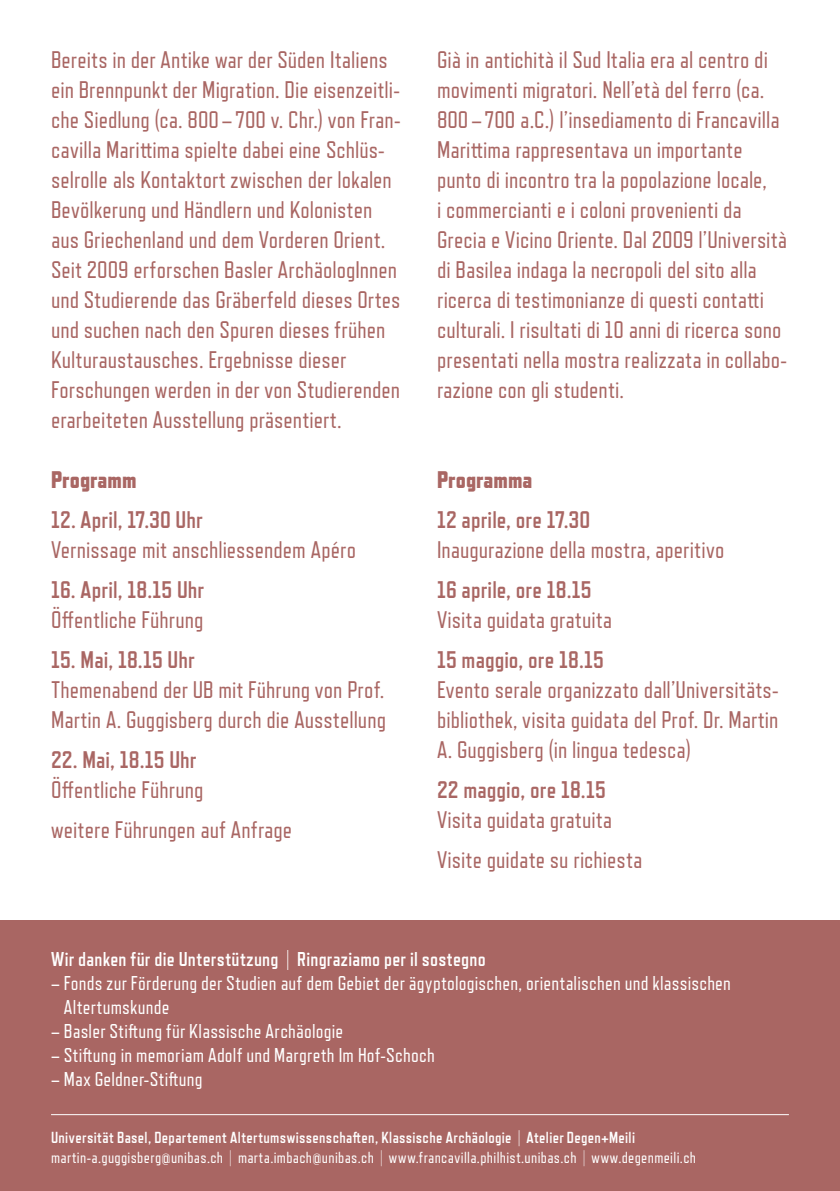
<style>
.page{position:relative;width:840px;height:1191px;background:#fff}
.page>*{position:absolute;margin:0;border:0;box-sizing:border-box;transform-origin:0 0}
.t1{font:24px/30px "Refrigerator Deluxe";color:#a96663}
.t2{font:700 24px "Refrigerator Deluxe";letter-spacing:.005em;color:#a96663}
.t3{font:800 24px "Refrigerator Deluxe";color:#a96663}
.t4{font:20px/24px "Refrigerator Deluxe";letter-spacing:.01em;color:#fff}
.t5{font:700 20px "Refrigerator Deluxe";letter-spacing:.01em;color:#fff}
.t6{font:16px "Refrigerator Deluxe";letter-spacing:.02em;color:#fff}
.t7{font:700 16px "Refrigerator Deluxe";letter-spacing:.02em;color:#fff}
</style>
<div class="page">
<div style="left:0;top:920px;width:839px;height:271px;background:#a96663"></div>
<hr style="left:51px;top:1114px;width:737px;height:1px;background:#fff">
<p class="t1" style="left:51px;top:44px;width:351px">Bereits in der Antike war der Süden Italiens ein Brennpunkt der Migration. Die eisenzeitli&shy;che Siedlung (ca. 800 – 700 v. Chr.) von Fran&shy;cavilla Marittima spielte dabei eine Schlüs&shy;selrolle als Kontaktort zwischen der lokalen Bevölkerung und Händlern und Kolonisten aus Griechenland und dem Vorderen Orient.<br>Seit 2009 erforschen Basler ArchäologInnen und Studierende das Gräberfeld dieses Ortes und suchen nach den Spuren dieses frühen Kulturaustausches. Ergebnisse dieser Forschungen werden in der von Studierenden erarbeiteten Ausstellung präsentiert.</p>
<p class="t3" style="left:51px;top:465px;width:87px">Programm</p>
<p class="t2" style="left:51px;top:505px;width:153px">12. April, 17.30 Uhr</p>
<p class="t1" style="left:51px;top:534px;width:306px">Vernissage mit anschliessendem Apéro</p>
<p class="t2" style="left:51px;top:575px;width:154px">16. April, 18.15 Uhr</p>
<p class="t1" style="left:51px;top:604px;width:154px">Öffentliche Führung</p>
<p class="t2" style="left:51px;top:645px;width:145px">15. Mai, 18.15 Uhr</p>
<p class="t1" style="left:51px;top:674px;width:336px">Themenabend der UB mit Führung von Prof.<br>Martin A. Guggisberg durch die Ausstellung</p>
<p class="t2" style="left:51px;top:745px;width:147px">22. Mai, 18.15 Uhr</p>
<p class="t1" style="left:51px;top:769px;width:242px;line-height:40px">Öffentliche Führung<br>weitere Führungen auf Anfrage</p>
<p class="t1" style="left:437px;top:44px;width:351px">Già in antichità il Sud Italia era al centro di movimenti migratori. Nell’età del ferro (ca.<br>800 – 700 a.C.) l’insediamento di Francavilla Marittima rappresentava un importante punto di incontro tra la popolazione locale,<br>i commercianti e i coloni provenienti da Grecia e Vicino Oriente. Dal 2009 l’Università di Basilea indaga la necropoli del sito alla ricerca di testimonianze di questi contatti culturali. I risultati di 10 anni di ricerca sono presentati nella mostra realizzata in collabo&shy;razione con gli studenti.</p>
<p class="t3" style="left:437px;top:465px;width:97px">Programma</p>
<p class="t2" style="left:437px;top:505px;width:155px">12 aprile, ore 17.30</p>
<p class="t1" style="left:437px;top:534px;width:289px">Inaugurazione della mostra, aperitivo</p>
<p class="t2" style="left:437px;top:575px;width:156px">16 aprile, ore 18.15</p>
<p class="t1" style="left:437px;top:604px;width:177px">Visita guidata gratuita</p>
<p class="t2" style="left:437px;top:645px;width:168px">15 maggio, ore 18.15</p>
<p class="t1" style="left:437px;top:674px;width:343px;text-align:justify">Evento serale organizzato dall’Universitäts&shy;bibliothek, visita guidata del Prof. Dr. Martin A. Guggisberg (in lingua tedesca)</p>
<p class="t2" style="left:437px;top:775px;width:170px">22 maggio, ore 18.15</p>
<p class="t1" style="left:437px;top:799px;width:207px;line-height:40px">Visita guidata gratuita<br>Visite guidate su richiesta</p>
<p class="t5" style="left:51px;top:947px;width:436px">Wir danken für die Unterstützung | Ringraziamo per il sostegno</p>
<p class="t4" style="left:64px;top:971px;width:668px;text-indent:-13px">– Fonds zur Förderung der Studien auf dem Gebiet der ägyptologischen, orientalischen und klassischen<br>Altertumskunde</p>
<p class="t4" style="left:51px;top:1019px;width:293px">– Basler Stiftung für Klassische Archäologie</p>
<p class="t4" style="left:51px;top:1043px;width:385px">– Stiftung in memoriam Adolf und Margreth Im Hof-Schoch</p>
<p class="t4" style="left:51px;top:1067px;width:153px">– Max Geldner-Stiftung</p>
<p class="t7" style="left:51px;top:1127px;width:585px">Universität Basel, Departement Altertumswissenschaften, Klassische Archäologie | Atelier Degen+Meili</p>
<p class="t6" style="left:51px;top:1147px;width:646px">martin-a.guggisberg@unibas.ch | marta.imbach@unibas.ch | www.francavilla.philhist.unibas.ch | www.degenmeili.ch</p>
</div>
